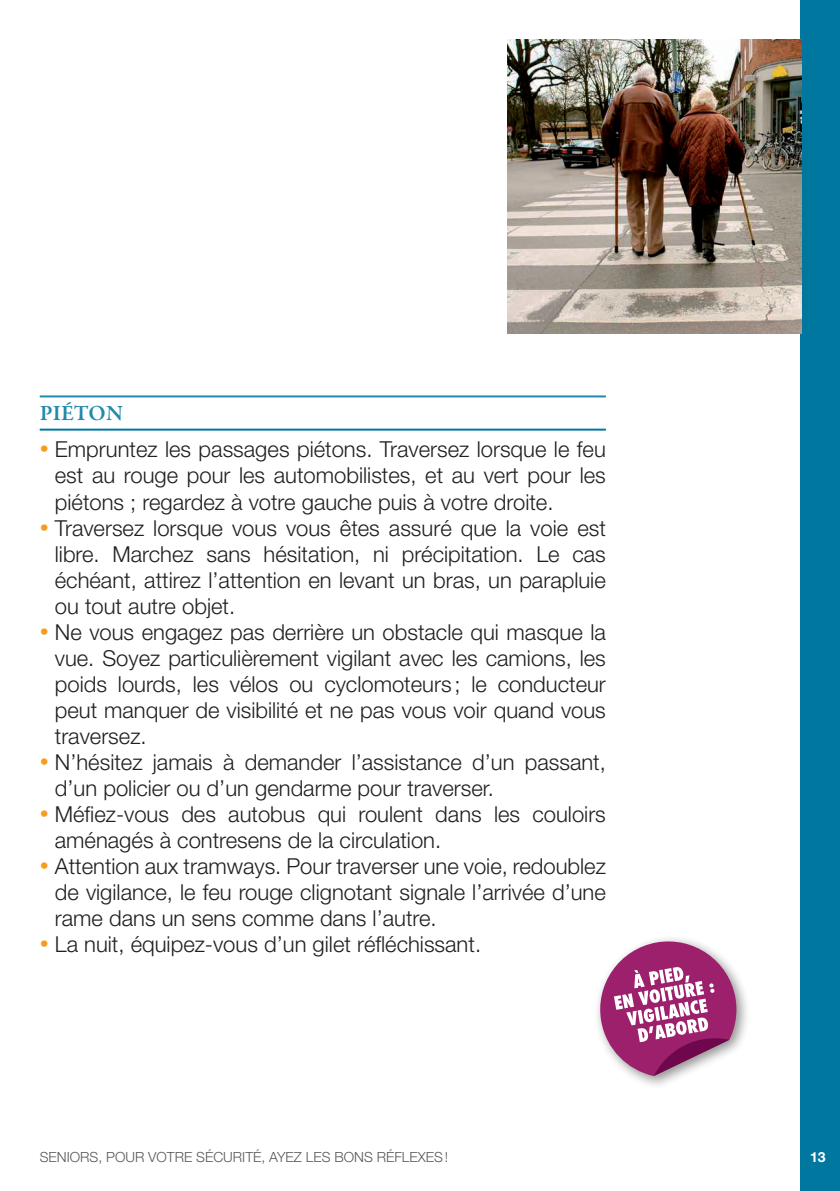
<style>
.page{position:relative;width:840px;height:1191px;background:#fff}
.page>*{position:absolute;margin:0;border:0;box-sizing:border-box;transform-origin:0 0}
.t1{font:300 22px/26px "Helvetica Neue";color:#231f20;text-align:justify}
.t2{font:600 22px "Garamond Premr Pro";color:#2189ae}
.t3{font:300 14px "Helvetica Neue";color:#57585a}
.t4{font:700 14px "Helvetica Neue";color:#fff}
.s1{font-weight:400;font-size:18px;color:#f89c1c}
</style>
<div class="page">
<div style="left:799px;top:0;width:40px;height:1191px;background:#00779f"></div>
<hr style="left:40px;top:395px;width:565px;height:2px;background:#2189ae">
<hr style="left:40px;top:428px;width:565px;height:2px;background:#00779f">
<img style="left:507px;top:40px;width:293px;height:293px">
<div style="left:593px;top:934px;width:157px;height:156px;background:#231f20;opacity:.5"></div>
<svg style="left:594px;top:936px;width:143px;height:140px"></svg>
<p class="t2" style="left:40px;top:400px;width:85px">Piéton</p>
<p class="t1" style="left:55px;top:436px;width:552px;text-indent:-15px"><span class="s1">•</span> Empruntez les passages piétons. Traversez lorsque le feu est au rouge pour les automobilistes, et au vert pour les piétons ; regardez à votre gauche puis à votre droite.</p>
<p class="t1" style="left:55px;top:514px;width:552px;text-indent:-15px"><span class="s1">•</span> Traversez lorsque vous vous êtes assuré que la voie est libre. Marchez sans hésitation, ni précipitation. Le cas échéant, attirez l’attention en levant un bras, un parapluie ou tout autre objet.</p>
<p class="t1" style="left:55px;top:618px;width:552px;text-indent:-15px"><span class="s1">•</span> Ne vous engagez pas derrière un obstacle qui masque la vue. Soyez particulièrement vigilant avec les camions, les poids lourds, les vélos ou cyclomoteurs ; le conducteur peut manquer de visibilité et ne pas vous voir quand vous traversez.</p>
<p class="t1" style="left:55px;top:748px;width:552px;text-indent:-15px"><span class="s1">•</span> N ’hésitez jamais à demander l’assistance d’un passant, d’un policier ou d’un gendarme pour traverser.</p>
<p class="t1" style="left:55px;top:800px;width:552px;text-indent:-15px"><span class="s1">•</span> Méfiez-vous des autobus qui roulent dans les couloirs aménagés à contresens de la circulation.</p>
<p class="t1" style="left:55px;top:852px;width:552px;text-indent:-15px"><span class="s1">•</span> Attention aux tramways. Pour traverser une voie, redoublez de vigilance, le feu rouge clignotant signale l’arrivée d’une rame dans un sens comme dans l’autre.</p>
<p class="t1" style="left:40px;top:930px;width:442px"><span class="s1">•</span> La nuit, équipez-vous d’un gilet réfléchissant.</p>
<p class="t3" style="left:40px;top:1148px;width:409px">Seniors, POUR VOTRE SÉCURITÉ, ayez les bons rÉflexes !</p>
<p class="t4" style="left:809px;top:1148px;width:17px">13</p>
</div>
